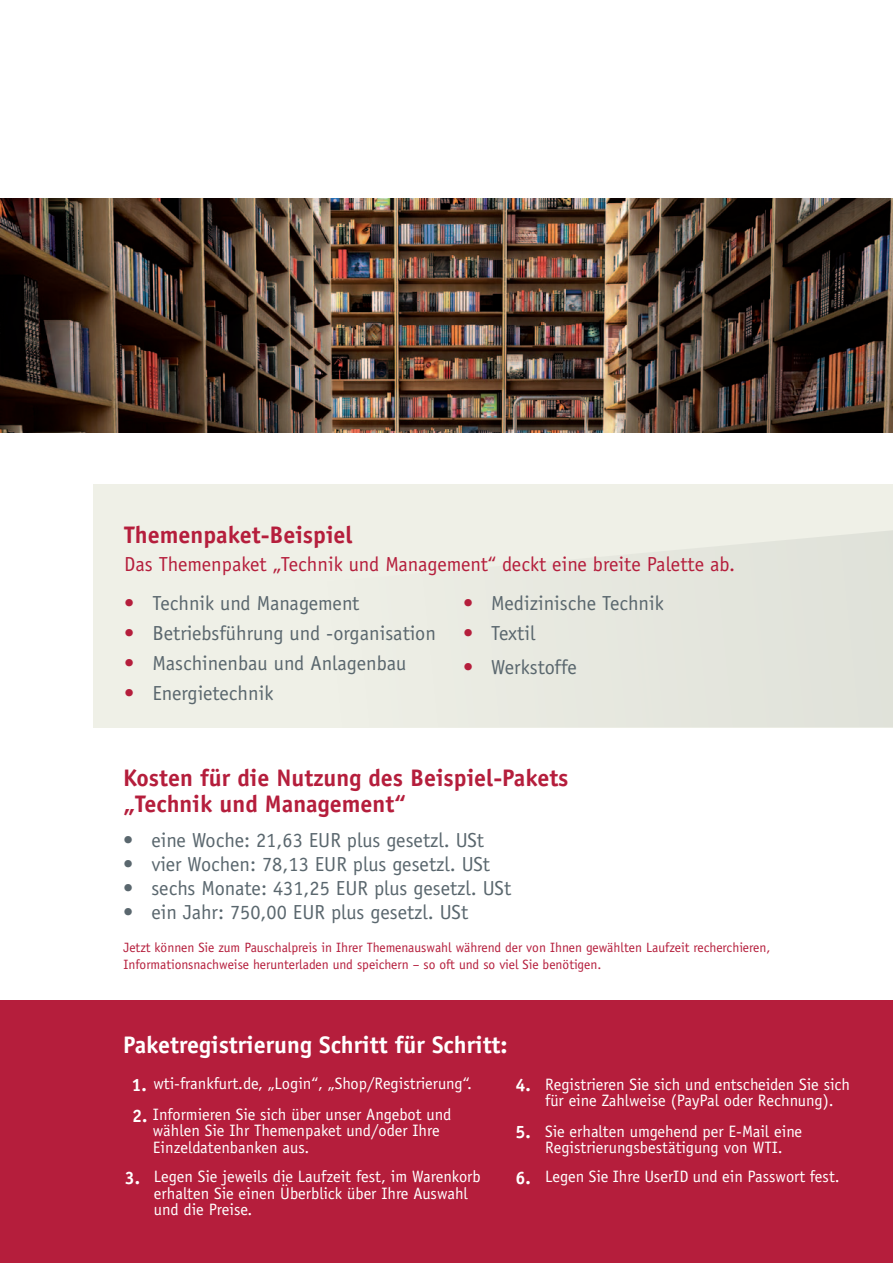
<style>
.page{position:relative;width:893px;height:1263px;background:#fff}
.page>*{position:absolute;margin:0;border:0;box-sizing:border-box;transform-origin:0 0}
.t1{font:700 24px/25.5px "Officina Sans";color:#b51e3c}
.t2{font:700 24px "Officina Sans";color:#fff}
.t3{font:20.4px "Officina Sans";color:#5a676e}
.t4{font:20.4px "Officina Sans";color:#b51e3c}
.t5{font:700 18px/30.9px "Officina Sans";color:#fff}
.t6{font:16.5px/16.5px "Officina Sans";color:#fff}
.t7{font:13.5px/16.5px "Officina Sans";color:#b51e3c}
.s1{color:#b51e3c}
</style>
<div class="page">
<img style="left:0;top:199px;width:893px;height:233px">
<div style="left:93px;top:484px;width:800px;height:243px;background:#eff0e7"></div>
<div style="left:673px;top:530px;width:220px;height:197px;background:#e2e4dc"></div>
<div style="left:0;top:1001px;width:893px;height:262px;background:#b51e3c"></div>
<h1 class="t1" style="left:124px;top:521px;width:230px">Themenpaket-Beispiel</h1>
<p class="t4" style="left:124px;top:552px;width:612px">Das Themenpaket „Technik und Management“ deckt eine breite Palette ab.</p>
<p class="t3" style="left:124px;top:591px;width:237px"><span class="s1">•</span> Technik und Management</p>
<p class="t3" style="left:124px;top:621px;width:313px"><span class="s1">•</span> Betriebsführung und -organisation</p>
<p class="t3" style="left:124px;top:651px;width:284px"><span class="s1">•</span> Maschinenbau und Anlagenbau</p>
<p class="t3" style="left:124px;top:681px;width:151px"><span class="s1">•</span> Energietechnik</p>
<p class="t3" style="left:463px;top:591px;width:202px"><span class="s1">•</span> Medizinische Technik</p>
<p class="t3" style="left:463px;top:621px;width:74px"><span class="s1">•</span> Textil</p>
<p class="t3" style="left:463px;top:655px;width:115px"><span class="s1">•</span> Werkstoffe</p>
<h1 class="t1" style="left:123px;top:765px;width:447px">Kosten für die Nutzung des Beispiel-Pakets „Technik und Management“</h1>
<p class="t3" style="left:123px;top:828px;width:362px">• eine Woche: 21,63 EUR plus gesetzl. USt</p>
<p class="t3" style="left:123px;top:852px;width:368px">• vier Wochen: 78,13 EUR plus gesetzl. USt</p>
<p class="t3" style="left:123px;top:876px;width:390px">• sechs Monate: 431,25 EUR plus gesetzl. USt</p>
<p class="t3" style="left:123px;top:900px;width:347px">• ein Jahr: 750,00 EUR plus gesetzl. USt</p>
<p class="t7" style="left:124px;top:939px;width:648px">Jetzt können Sie zum Pauschalpreis in Ihrer Themenauswahl während der von Ihnen gewählten Laufzeit recherchieren,<br>Informationsnachweise herunterladen und speichern – so oft und so viel Sie benötigen.</p>
<h1 class="t2" style="left:123px;top:1030px;width:386px">Paketregistrierung Schritt für Schritt:</h1>
<p class="t6" style="left:153px;top:1076px;width:320px">wti-frankfurt.de, „Login“, „Shop/Registrierung“.</p>
<p class="t6" style="left:545px;top:1076px;width:306px">Registrieren Sie sich und entscheiden Sie sich für eine Zahlweise (PayPal oder Rechnung).</p>
<p class="t5" style="left:515px;top:1069px;width:17px">4.</p>
<p class="t5" style="left:515px;top:1116px;width:17px">5.</p>
<p class="t5" style="left:515px;top:1162px;width:17px">6.</p>
<p class="t5" style="left:132px;top:1069px;width:17px">1.<br>2.</p>
<p class="t6" style="left:153px;top:1106px;width:300px">Informieren Sie sich über unser Angebot und wählen Sie Ihr Themenpaket und/oder Ihre<br>Einzeldatenbanken aus.</p>
<p class="t6" style="left:545px;top:1123px;width:259px">Sie erhalten umgehend per E-Mail eine<br>Registrierungsbestätigung von WTI.</p>
<p class="t6" style="left:154px;top:1168px;width:328px">Legen Sie jeweils die Laufzeit fest, im Warenkorb erhalten Sie einen Überblick über Ihre Auswahl und die Preise.</p>
<p class="t6" style="left:545px;top:1168px;width:296px">Legen Sie Ihre UserID und ein Passwort fest.</p>
<p class="t5" style="left:125px;top:1162px;width:17px">3.</p>
</div>
